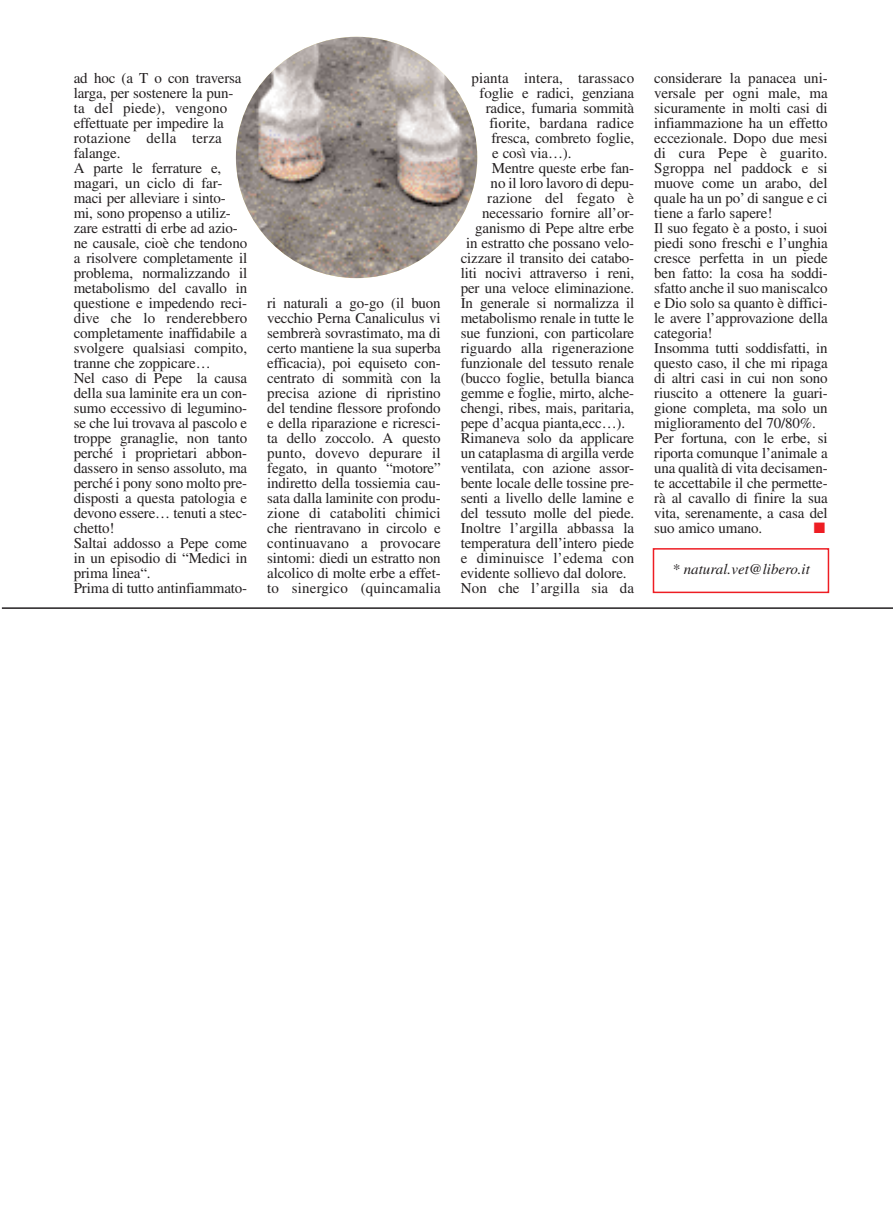
<style>
.page{position:relative;width:893px;height:1212px;background:#fff}
.page>*{position:absolute;margin:0;border:0;box-sizing:border-box;transform-origin:0 0}
.t1{font:15px/15px "Times";letter-spacing:-.01em;color:#231f20}
.t2{font:15px "Times";letter-spacing:.01em;color:#231f20}
.t3{font:italic 15px "Times";color:#231f20}
.t4{font:15px "Zapf Dingbats";color:#ee1d23}
</style>
<div class="page">
<div style="left:653px;top:548px;width:176px;height:45px;border:2px solid #ee1d23"></div>
<hr style="left:2px;top:607px;width:891px;height:2px;background:#231f20">
<img style="left:236px;top:37px;width:241px;height:241px;border-radius:50%">
<p class="t1" style="left:74px;top:72px;width:175px">ad hoc (a T o con traversa larga, per sostenere la pun&shy;ta del piede), vengono effettuate per impedire la rotazione della terza falange.<br>A parte le ferrature e, magari, un ciclo di far&shy;maci per alleviare i sinto&shy;mi, sono propenso a utiliz&shy;zare estratti di erbe ad azio&shy;ne causale, cioè che tendono a risolvere completamente il problema, normalizzando il metabolismo del cavallo in questione e impedendo reci&shy;dive che lo renderebbero completamente inaffidabile a svolgere qualsiasi compito, tranne che zoppicare…<br>Nel caso di Pepe la causa della sua laminite era un con&shy;sumo eccessivo di legumino&shy;se che lui trovava al pascolo e troppe granaglie, non tanto perché i proprietari abbon&shy;dassero in senso assoluto, ma perché i pony sono molto pre&shy;disposti a questa patologia e devono essere… tenuti a stec&shy;chetto!<br>Saltai addosso a Pepe come in un episodio di “Medici in prima linea“.<br>Prima di tutto antinfiammato-</p>
<p class="t1" style="left:267px;top:297px;width:175px;text-align:justify">ri naturali a go-go (il buon vecchio Perna Canaliculus vi sembrerà sovrastimato, ma di certo mantiene la sua superba efficacia), poi equiseto con&shy;centrato di sommità con la precisa azione di ripristino del tendine flessore profondo e della riparazione e ricresci&shy;ta dello zoccolo. A questo punto, dovevo depurare il fegato, in quanto “motore” indiretto della tossiemia cau&shy;sata dalla laminite con produ&shy;zione di cataboliti chimici che rientravano in circolo e continuavano a provocare sintomi: diedi un estratto non alcolico di molte erbe a effet&shy;to sinergico (quincamalia</p>
<p class="t2" style="left:472px;top:73px;width:164px">pianta intera, tarassaco</p>
<p class="t1" style="left:480px;top:87px;width:156px">foglie e radici, genziana</p>
<p class="t1" style="left:486px;top:102px;width:150px">radice, fumaria sommità</p>
<p class="t1" style="left:489px;top:117px;width:146px">fiorite, bardana radice</p>
<p class="t1" style="left:491px;top:132px;width:144px">fresca, combreto foglie,</p>
<p class="t1" style="left:492px;top:147px;width:81px">e così via…).</p>
<p class="t1" style="left:492px;top:162px;width:144px">Mentre queste erbe fan-</p>
<p class="t1" style="left:491px;top:177px;width:145px">no il loro lavoro di depu-</p>
<p class="t2" style="left:487px;top:193px;width:149px">razione del fegato è</p>
<p class="t1" style="left:482px;top:207px;width:154px">necessario fornire all’or-</p>
<p class="t1" style="left:475px;top:222px;width:160px">ganismo di Pepe altre erbe</p>
<p class="t1" style="left:466px;top:237px;width:170px">in estratto che possano velo-</p>
<p class="t1" style="left:461px;top:252px;width:175px">cizzare il transito dei catabo-</p>
<p class="t1" style="left:461px;top:267px;width:175px">liti nocivi attraverso i reni,</p>
<p class="t1" style="left:461px;top:282px;width:175px">per una veloce eliminazione.</p>
<p class="t1" style="left:461px;top:297px;width:175px">In generale si normalizza il</p>
<p class="t1" style="left:461px;top:312px;width:175px">metabolismo renale in tutte le</p>
<p class="t1" style="left:461px;top:327px;width:175px">sue funzioni, con particolare</p>
<p class="t1" style="left:461px;top:342px;width:175px">riguardo alla rigenerazione</p>
<p class="t1" style="left:461px;top:357px;width:175px">funzionale del tessuto renale</p>
<p class="t1" style="left:461px;top:372px;width:175px">(bucco foglie, betulla bianca</p>
<p class="t1" style="left:461px;top:387px;width:175px">gemme e foglie, mirto, alche-</p>
<p class="t1" style="left:461px;top:402px;width:175px">chengi, ribes, mais, paritaria,</p>
<p class="t1" style="left:461px;top:417px;width:166px">pepe d’acqua pianta,ecc…).</p>
<p class="t1" style="left:461px;top:432px;width:175px">Rimaneva solo da applicare</p>
<p class="t1" style="left:461px;top:447px;width:175px">un cataplasma di argilla verde</p>
<p class="t1" style="left:461px;top:462px;width:175px">ventilata, con azione assor-</p>
<p class="t1" style="left:461px;top:477px;width:175px">bente locale delle tossine pre-</p>
<p class="t1" style="left:461px;top:492px;width:175px">senti a livello delle lamine e</p>
<p class="t1" style="left:461px;top:507px;width:175px">del tessuto molle del piede.</p>
<p class="t1" style="left:461px;top:522px;width:175px">Inoltre l’argilla abbassa la</p>
<p class="t1" style="left:461px;top:537px;width:175px">temperatura dell’intero piede</p>
<p class="t2" style="left:461px;top:553px;width:175px">e diminuisce l’edema con</p>
<p class="t1" style="left:461px;top:567px;width:167px">evidente sollievo dal dolore.</p>
<p class="t2" style="left:461px;top:583px;width:175px">Non che l’argilla sia da</p>
<p class="t1" style="left:654px;top:72px;width:175px">considerare la panacea uni&shy;versale per ogni male, ma sicuramente in molti casi di infiammazione ha un effetto eccezionale. Dopo due mesi di cura Pepe è guarito.<br>Sgroppa nel paddock e si muove come un arabo, del quale ha un po’ di sangue e ci tiene a farlo sapere!<br>Il suo fegato è a posto, i suoi piedi sono freschi e l’unghia cresce perfetta in un piede ben fatto: la cosa ha soddi&shy;sfatto anche il suo maniscalco e Dio solo sa quanto è diffici&shy;le avere l’approvazione della categoria!<br>Insomma tutti soddisfatti, in questo caso, il che mi ripaga di altri casi in cui non sono riuscito a ottenere la guari&shy;gione completa, ma solo un miglioramento del 70/80%.<br>Per fortuna, con le erbe, si riporta comunque l’animale a una qualità di vita decisamen&shy;te accettabile il che permette&shy;rà al cavallo di finire la sua vita, serenamente, a casa del suo amico umano.</p>
<p class="t4" style="left:814px;top:519px;width:13px">■</p>
<p class="t3" style="left:672px;top:564px;width:139px">* natural.vet@libero.it</p>
</div>
